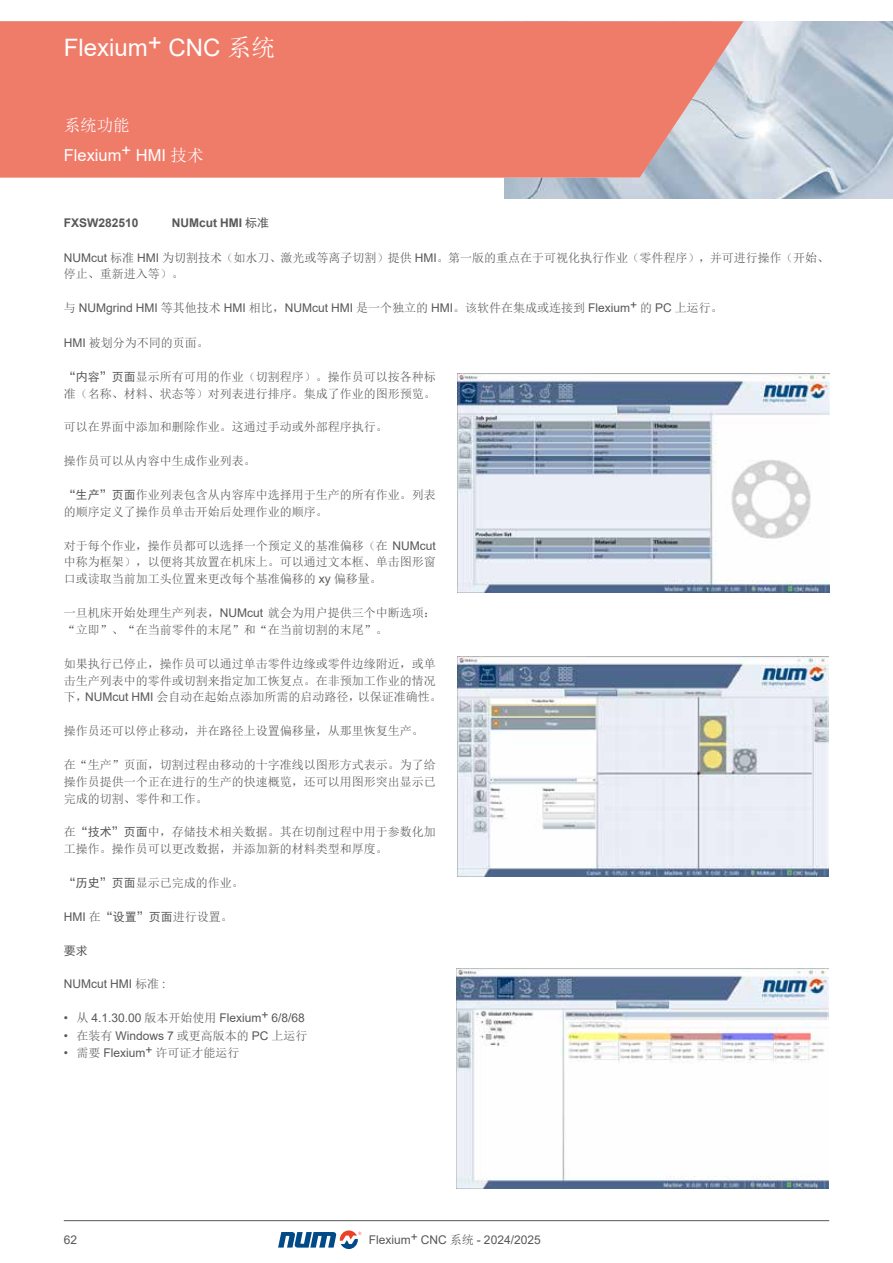
<style>
.page{position:relative;width:893px;height:1263px;background:#fff}
.page>*{position:absolute;margin:0;border:0;box-sizing:border-box;transform-origin:0 0}
.t1{font:24px "Arial";color:#fff}
.t2{font:16.5px "Arial";color:#fff}
.t3{font:16.5px "Sim Sun";color:#fff}
.t4{font:12px/16.8px "Sim Sun";color:#595757}
.t5{font:12px "Arial";color:#595757}
.t6{font:700 12px "Arial";color:#595757}
.t7{font:12px "Sim Hei";color:#595757}
.s1{font-family:"Sim Sun"}
.s2{font-family:"Sim Hei";font-weight:400}
.s3{font-family:"Arial"}
.s4{font-family:"Sim Hei"}
</style>
<div class="page">
<img style="left:504px;top:21px;width:389px;height:178px">
<hr style="left:64px;top:1220px;width:765px;height:1px;background:#595757">
<svg style="left:278px;top:1230px;width:83px;height:19px"></svg>
<svg style="left:0;top:21px;width:744px;height:157px;background:#ec8171"></svg>
<img style="left:457px;top:373px;width:372px;height:220px">
<img style="left:457px;top:657px;width:371px;height:219px">
<img style="left:456px;top:968px;width:372px;height:220px">
<h1 class="t1" style="left:64px;top:31px;width:213px">Flexium+ CNC <span class="s1">系统</span></h1>
<h2 class="t3" style="left:64px;top:117px;width:67px">系统功能</h2>
<h2 class="t2" style="left:64px;top:144px;width:141px">Flexium+ HMI <span class="s1">技术</span></h2>
<p class="t6" style="left:64px;top:214px;width:76px">FXSW282510</p>
<p class="t6" style="left:172px;top:214px;width:99px">NUMcut HMI <span class="s2">标准</span></p>
<p class="t4" style="left:64px;top:249px;width:767px"><span class="s3">NUMcut</span> 标准 <span class="s3">HMI</span> 为切割技术（如水刀、激光或等离子切割）提供 <span class="s3">HMI</span>。第一版的重点在于可视化执行作业（零件程序），并可进行操作（开始、停止、重新进入等）。</p>
<p class="t5" style="left:64px;top:300px;width:661px"><span class="s1">与</span> NUMgrind HMI <span class="s1">等其他技术</span> HMI <span class="s1">相比，</span>NUMcut HMI <span class="s1">是一个独立的</span> HMI<span class="s1">。该软件在集成或连接到</span> Flexium+ <span class="s1">的</span> PC <span class="s1">上运行。</span></p>
<p class="t4" style="left:64px;top:334px;width:146px"><span class="s3">HMI</span> 被划分为不同的页面。</p>
<p class="t4" style="left:64px;top:368px;width:374px"><span class="s4">“内容”页面</span>显示所有可用的作业（切割程序）。操作员可以按各种标准（名称、材料、状态等）对列表进行排序。集成了作业的图形预览。</p>
<p class="t4" style="left:64px;top:419px;width:326px">可以在界面中添加和删除作业。这通过手动或外部程序执行。</p>
<p class="t4" style="left:64px;top:452px;width:193px">操作员可以从内容中生成作业列表。</p>
<p class="t4" style="left:64px;top:486px;width:374px"><span class="s4">“生产”页面</span>作业列表包含从内容库中选择用于生产的所有作业。列表的顺序定义了操作员单击开始后处理作业的顺序。</p>
<p class="t4" style="left:64px;top:537px;width:374px;text-align:justify">对于每个作业，操作员都可以选择一个预定义的基准偏移（在 <span class="s3">NUMcut</span>中称为框架），以便将其放置在机床上。可以通过文本框、单击图形窗口或读取当前加工头位置来更改每个基准偏移的 <span class="s3">xy</span> 偏移量。</p>
<p class="t4" style="left:64px;top:604px;width:374px">一旦机床开始处理生产列表，<span class="s3">NUMcut</span> 就会为用户提供三个中断选项：“立即”、“在当前零件的末尾”和“在当前切割的末尾”。</p>
<p class="t4" style="left:64px;top:655px;width:380px">如果执行已停止，操作员可以通过单击零件边缘或零件边缘附近，或单击生产列表中的零件或切割来指定加工恢复点。在非预加工作业的情况下，<span class="s3">NUMcut HMI</span> 会自动在起始点添加所需的启动路径，以保证准确性。</p>
<p class="t4" style="left:64px;top:722px;width:362px">操作员还可以停止移动，并在路径上设置偏移量，从那里恢复生产。</p>
<p class="t4" style="left:64px;top:756px;width:374px;text-align:justify">在“生产”页面，切割过程由移动的十字准线以图形方式表示。为了给操作员提供一个正在进行的生产的快速概览，还可以用图形突出显示已完成的切割、零件和工作。</p>
<p class="t4" style="left:64px;top:824px;width:374px">在<span class="s4">“技术”页面</span>中，存储技术相关数据。其在切削过程中用于参数化加工操作。操作员可以更改数据，并添加新的材料类型和厚度。</p>
<p class="t4" style="left:64px;top:874px;width:181px"><span class="s4">“历史”页面</span>显示已完成的作业。</p>
<p class="t4" style="left:64px;top:908px;width:170px"><span class="s3">HMI</span> 在<span class="s4">“设置”页面</span>进行设置。</p>
<p class="t7" style="left:64px;top:944px;width:25px">要求</p>
<p class="t5" style="left:64px;top:976px;width:103px">NUMcut HMI <span class="s1">标准</span> :</p>
<p class="t5" style="left:64px;top:1010px;width:243px">• <span class="s1">从</span> 4.1.30.00 <span class="s1">版本开始使用</span> Flexium+ 6/8/68</p>
<p class="t4" style="left:64px;top:1027px;width:245px"><span class="s3">•</span> 在装有 <span class="s3">Windows 7</span> 或更高版本的 <span class="s3">PC</span> 上运行</p>
<p class="t5" style="left:64px;top:1044px;width:177px">• <span class="s1">需要</span> Flexium+ <span class="s1">许可证才能运行</span></p>
<p class="t5" style="left:64px;top:1232px;width:15px">62</p>
<p class="t5" style="left:369px;top:1232px;width:173px">Flexium+ CNC <span class="s1">系统</span> - 2024/2025</p>
</div>
